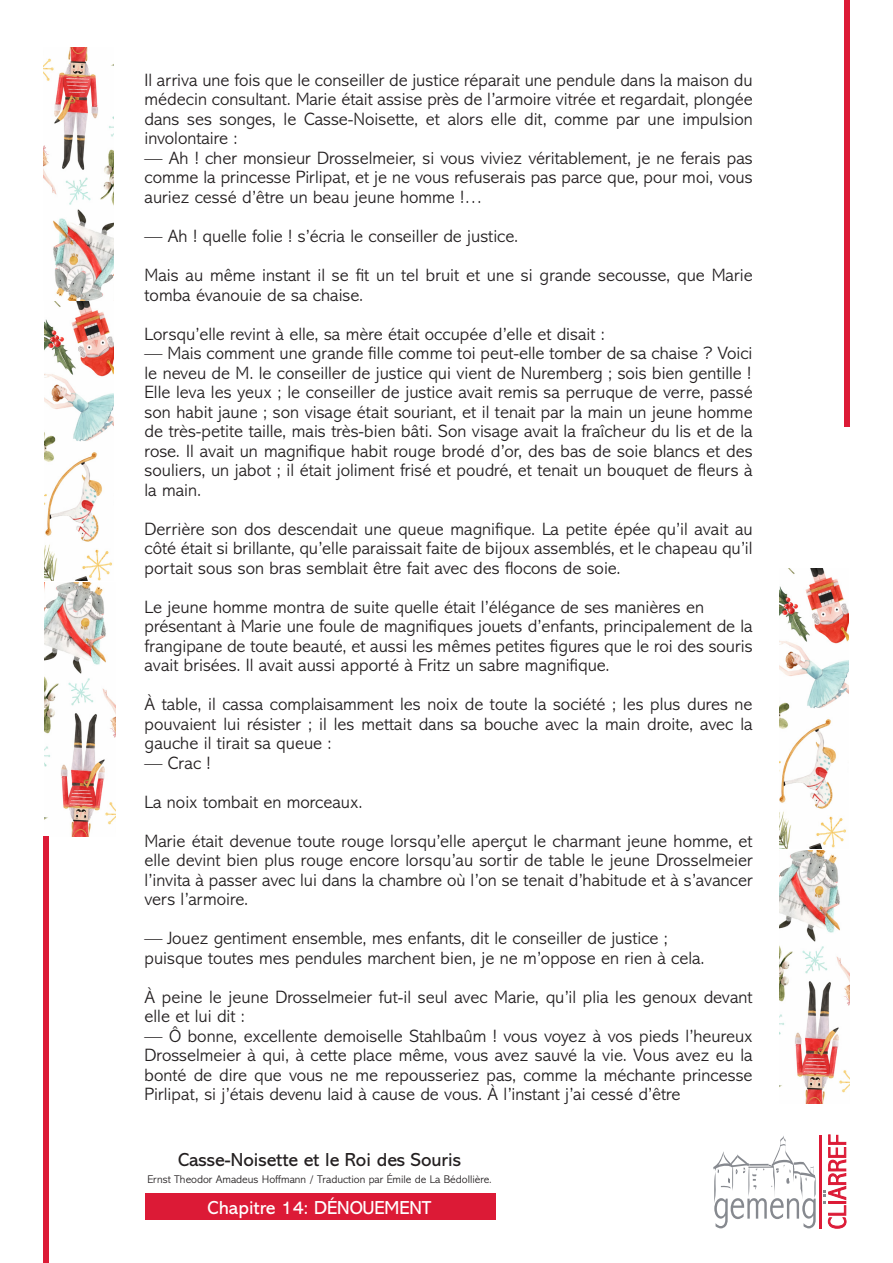
<style>
.page{position:relative;width:893px;height:1263px;background:#fff}
.page>*{position:absolute;margin:0;border:0;box-sizing:border-box;transform-origin:0 0}
.t1{font:19.05px "Abadi MT Pro";color:#231f20}
.t2{font:19.05px "Abadi MT Pro";color:#fff}
.t3{font:300 18px/19.5px "Abadi MT Pro";color:#231f20;text-align:justify}
.t4{font:300 11.25px "Abadi MT Pro";color:#231f20}
</style>
<div class="page">
<img style="left:43px;top:47px;width:71px;height:253px">
<img style="left:45px;top:583px;width:71px;height:253px">
<img style="left:779px;top:850px;width:71px;height:253px">
<img style="left:45px;top:301px;width:69px;height:280px">
<img style="left:779px;top:569px;width:69px;height:279px">
<div style="left:43px;top:836px;width:6px;height:427px;background:#dc1a36"></div>
<svg style="left:713px;top:1136px;width:103px;height:92px"></svg>
<hr style="left:819px;top:1135px;width:3px;height:93px;background:#dc1a36">
<svg style="left:823px;top:1134px;width:23px;height:94px"></svg>
<div style="left:146px;top:1194px;width:350px;height:26px;background:#dc1a36"></div>
<div style="left:844px;top:0;width:6px;height:427px;background:#dc1a36"></div>
<p class="t3" style="left:145px;top:71px;width:610px">Il arriva une fois que le conseiller de justice réparait une pendule dans la maison du médecin consultant. Marie était assise près de l’armoire vitrée et regardait, plongée dans ses songes, le Casse-Noisette, et alors elle dit, comme par une impulsion involontaire :</p>
<p class="t3" style="left:145px;top:149px;width:610px">— Ah ! cher monsieur Drosselmeier, si vous viviez véritablement, je ne ferais pas comme la princesse Pirlipat, et je ne vous refuserais pas parce que, pour moi, vous auriez cessé d’être un beau jeune homme !…</p>
<p class="t3" style="left:145px;top:227px;width:375px">— Ah ! quelle folie ! s’écria le conseiller de justice.</p>
<p class="t3" style="left:145px;top:266px;width:610px">Mais au même instant il se fit un tel bruit et une si grande secousse, que Marie tomba évanouie de sa chaise.</p>
<p class="t3" style="left:145px;top:324px;width:462px">Lorsqu’elle revint à elle, sa mère était occupée d’elle et disait :</p>
<p class="t3" style="left:145px;top:344px;width:609px">— Mais comment une grande fille comme toi peut-elle tomber de sa chaise ? Voici le neveu de M. le conseiller de justice qui vient de Nuremberg ; sois bien gentille !</p>
<p class="t3" style="left:145px;top:383px;width:610px">Elle leva les yeux ; le conseiller de justice avait remis sa perruque de verre, passé son habit jaune ; son visage était souriant, et il tenait par la main un jeune homme de très-petite taille, mais très-bien bâti. Son visage avait la fraîcheur du lis et de la rose. Il avait un magnifique habit rouge brodé d’or, des bas de soie blancs et des souliers, un jabot ; il était joliment frisé et poudré, et tenait un bouquet de fleurs à la main.</p>
<p class="t3" style="left:145px;top:519px;width:610px">Derrière son dos descendait une queue magnifique. La petite épée qu’il avait au côté était si brillante, qu’elle paraissait faite de bijoux assemblés, et le chapeau qu’il portait sous son bras semblait être fait avec des flocons de soie.</p>
<p class="t3" style="left:145px;top:597px;width:561px">Le jeune homme montra de suite quelle était l’élégance de ses manières en</p>
<p class="t3" style="left:145px;top:617px;width:610px">présentant à Marie une foule de magnifiques jouets d’enfants, principalement de la frangipane de toute beauté, et aussi les mêmes petites figures que le roi des souris avait brisées. Il avait aussi apporté à Fritz un sabre magnifique.</p>
<p class="t3" style="left:145px;top:695px;width:610px">À table, il cassa complaisamment les noix de toute la société ; les plus dures ne pouvaient lui résister ; il les mettait dans sa bouche avec la main droite, avec la gauche il tirait sa queue :</p>
<p class="t3" style="left:145px;top:753px;width:68px">— Crac !</p>
<p class="t3" style="left:145px;top:792px;width:220px">La noix tombait en morceaux.</p>
<p class="t3" style="left:145px;top:831px;width:610px">Marie était devenue toute rouge lorsqu’elle aperçut le charmant jeune homme, et elle devint bien plus rouge encore lorsqu’au sortir de table le jeune Drosselmeier l’invita à passer avec lui dans la chambre où l’on se tenait d’habitude et à s’avancer vers l’armoire.</p>
<p class="t3" style="left:145px;top:929px;width:525px">— Jouez gentiment ensemble, mes enfants, dit le conseiller de justice ;</p>
<p class="t3" style="left:145px;top:948px;width:562px">puisque toutes mes pendules marchent bien, je ne m’oppose en rien à cela.</p>
<p class="t3" style="left:145px;top:987px;width:610px">À peine le jeune Drosselmeier fut-il seul avec Marie, qu’il plia les genoux devant elle et lui dit :</p>
<p class="t3" style="left:145px;top:1026px;width:610px">— Ô bonne, excellente demoiselle Stahlbaûm ! vous voyez à vos pieds l’heureux Drosselmeier à qui, à cette place même, vous avez sauvé la vie. Vous avez eu la bonté de dire que vous ne me repousseriez pas, comme la méchante princesse Pirlipat, si j’étais devenu laid à cause de vous. À l’instant j’ai cessé d’être</p>
<p class="t1" style="left:178px;top:1149px;width:285px">Casse-Noisette et le Roi des Souris</p>
<p class="t4" style="left:147px;top:1173px;width:346px">Ernst Theodor Amadeus Hoffmann / Traduction par Émile de La Bédollière.</p>
<p class="t2" style="left:208px;top:1197px;width:225px">Chapitre 14: DÉNOUEMENT</p>
</div>
